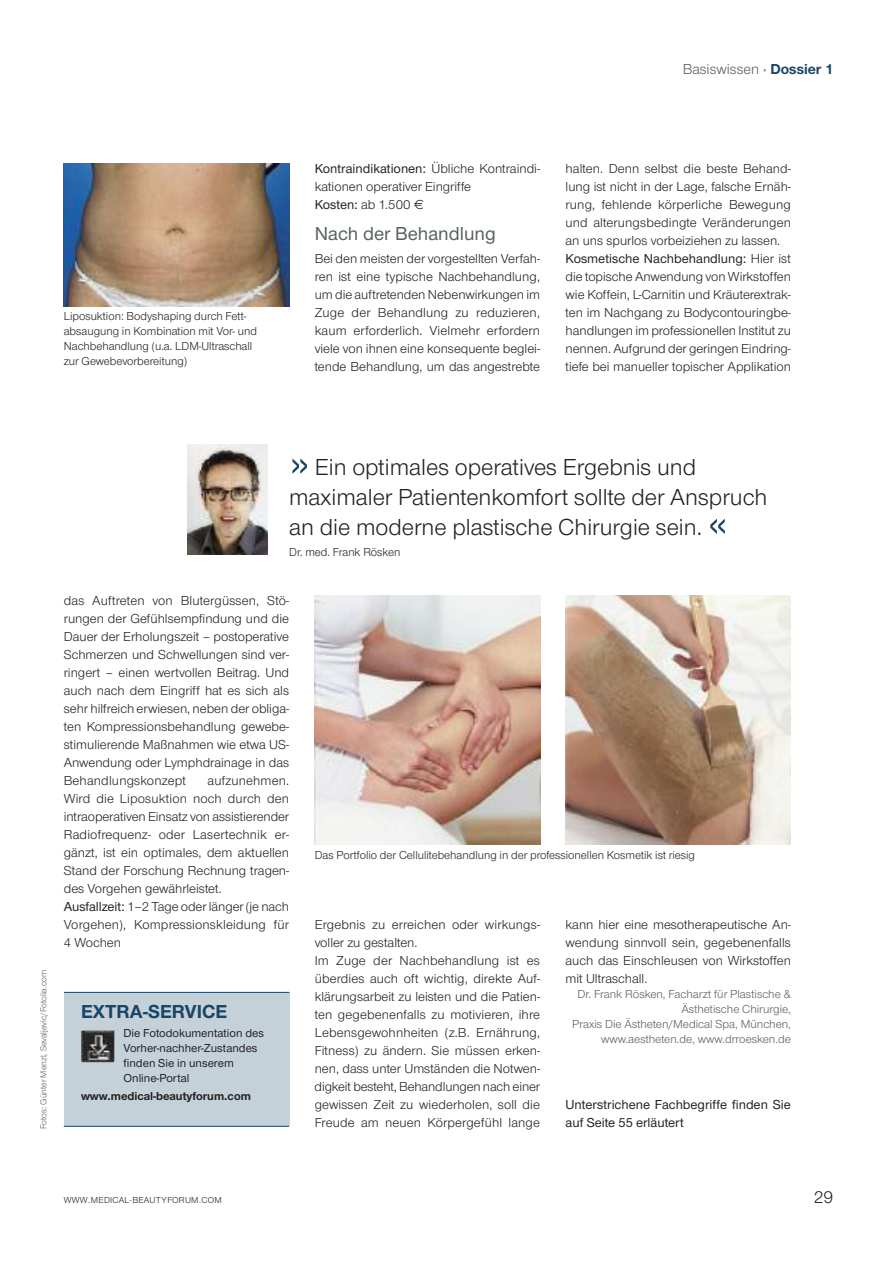
<style>
.page{position:relative;width:893px;height:1263px;background:#fff}
.page>*{position:absolute;margin:0;border:0;box-sizing:border-box;transform-origin:0 0}
.t1{font:24px/30px "Nimbus Sans Novus T";color:#222221}
.t2{font:500 19.5px "Nimbus Sans Novus T";color:#58615f}
.t3{font:700 19.5px "Nimbus Sans Novus T";color:#194667}
.t4{font:18px "Nimbus Sans Novus T";color:#222221}
.t5{font:15px "Nimbus Sans Novus T";color:#58615f}
.t6{font:13.5px/18px "Nimbus Sans Novus T";color:#222221}
.t7{font:500 13.5px/18px "Nimbus Sans Novus T";color:#222221}
.t8{font:12px/15px "Nimbus Sans Novus T";color:#222221}
.t9{font:12px/15px "Nimbus Sans Novus T";color:#58615f;text-align:right}
.t10{font:500 12px/15px "Nimbus Sans Novus T";color:#222221}
.t11{font:700 12px "Nimbus Sans Novus T";color:#222221}
.t12{font:9px "Nimbus Sans Novus T";color:#58615f}
.t13{font:9px "Nimbus Sans Novus T";letter-spacing:.025em;color:#222221}
.t14{font:300 7.35px "Fedra Sans Pro";color:#2f2e2d}
.s1{font-weight:700;color:#999c7c}
.s2{font-weight:700;color:#194667}
.s3{font-weight:500}
.s4{font-size:52.5px;color:#194667}
</style>
<div class="page">
<div style="left:64px;top:992px;width:225px;height:134px;background:#c5d1d9"></div>
<hr style="left:64px;top:992px;width:225px;height:1px;background:#194667">
<hr style="left:64px;top:1126px;width:225px;height:1px;background:#194667">
<img style="left:81px;top:1029px;width:33px;height:33px">
<img style="left:64px;top:164px;width:225px;height:142px">
<img style="left:315px;top:595px;width:225px;height:249px">
<img style="left:566px;top:595px;width:225px;height:249px">
<img style="left:187px;top:444px;width:81px;height:111px">
<p class="t5" style="left:683px;top:60px;width:152px">Basiswissen <span class="s1">·</span> <span class="s2">Dossier 1</span></p>
<p class="t8" style="left:64px;top:309px;width:195px">Liposuktion: Bodyshaping durch Fett&shy;absaugung in Kombination mit Vor- und Nachbehandlung (u.a. LDM-Ultraschall zur Gewebevorbereitung)</p>
<p class="t6" style="left:315px;top:159px;width:227px"><span class="s3">Kontraindikationen:</span> Übliche Kontraindi&shy;kationen operativer Eingriffe<br><span class="s3">Kosten:</span> ab 1.500</p>
<h2 class="t2" style="left:315px;top:222px;width:183px">Nach der Behandlung</h2>
<p class="t6" style="left:315px;top:249px;width:227px;text-align:justify">Bei den meisten der vorgestellten Verfah&shy;ren ist eine typische Nachbehandlung, um die auftretenden Nebenwirkungen im Zuge der Behandlung zu reduzieren, kaum erforderlich. Vielmehr erfordern viele von ihnen eine konsequente beglei&shy;tende Behandlung, um das angestrebte</p>
<p class="t6" style="left:566px;top:159px;width:227px">halten. Denn selbst die beste Behand&shy;lung ist nicht in der Lage, falsche Ernäh&shy;rung, fehlende körperliche Bewegung und alterungsbedingte Veränderungen an uns spurlos vorbeiziehen zu lassen.<br><span class="s3">Kosmetische Nachbehandlung:</span> Hier ist die topische Anwendung von Wirkstoffen wie Koffein, L-Carnitin und Kräuterextrak&shy;ten im Nachgang zu Bodycontouringbe&shy;handlungen im professionellen Institut zu nennen. Aufgrund der geringen Eindring&shy;tiefe bei manueller topischer Applikation</p>
<h1 class="t1" style="left:289px;top:451px;width:480px"><span class="s4">»</span> Ein optimales operatives Ergebnis und maximaler Patientenkomfort sollte der Anspruch an die moderne plastische Chirurgie sein. <span class="s4">«</span></h1>
<p class="t8" style="left:289px;top:544px;width:113px">Dr. med. Frank Rösken</p>
<p class="t12" style="left:38px;top:1129px;width:161px;rotate:-90deg">Fotos: Günter Menzl, Sevaljevic/Fotolia.com</p>
<p class="t6" style="left:64px;top:591px;width:227px;text-align:justify">das Auftreten von Blutergüssen, Stö&shy;rungen der Gefühlsempfindung und die Dauer der Erholungszeit – postoperative Schmerzen und Schwellungen sind ver&shy;ringert – einen wertvollen Beitrag. Und auch nach dem Eingriff hat es sich als sehr hilfreich erwiesen, neben der obliga&shy;ten Kompressionsbehandlung gewebe&shy;stimulierende Maßnahmen wie etwa US-Anwendung oder Lymphdrainage in das Behandlungskonzept</p>
<p class="t6" style="left:64px;top:771px;width:227px;text-indent:144px">aufzunehmen.<br>Wird die Liposuktion noch durch den intraoperativen Einsatz von assistierender Radiofrequenz- oder Lasertechnik er&shy;gänzt, ist ein optimales, dem aktuellen Stand der Forschung Rechnung tragen&shy;des Vorgehen gewährleistet.<br><span class="s3">Ausfallzeit:</span> 1–2 Tage oder länger (je nach Vorgehen), Kompressionskleidung für 4 Wochen</p>
<p class="t14" style="left:255px;top:906px;width:5px">z</p>
<h2 class="t3" style="left:81px;top:999px;width:148px">EXTRA-SERVICE</h2>
<p class="t10" style="left:124px;top:1025px;width:142px">Die Fotodokumentation des<br>Vorher-nachher-Zustandes finden Sie in unserem<br>Online-Portal</p>
<p class="t11" style="left:81px;top:1089px;width:171px">www.medical-beautyforum.com</p>
<p class="t8" style="left:315px;top:847px;width:382px">Das Portfolio der Cellulitebehandlung in der professionellen Kosmetik ist riesig</p>
<p class="t6" style="left:315px;top:915px;width:227px">Ergebnis zu erreichen oder wirkungs&shy;voller zu gestalten.<br>Im Zuge der Nachbehandlung ist es überdies auch oft wichtig, direkte Auf&shy;klärungsarbeit zu leisten und die Patien&shy;ten gegebenenfalls zu motivieren, ihre Lebensgewohnheiten (z.B. Ernährung, Fitness) zu ändern. Sie müssen erken&shy;nen, dass unter Umständen die Notwen&shy;digkeit besteht, Behandlungen nach einer gewissen Zeit zu wiederholen, soll die Freude am neuen Körpergefühl lange</p>
<p class="t6" style="left:566px;top:915px;width:227px;text-align:justify">kann hier eine mesotherapeutische An&shy;wendung sinnvoll sein, gegebenenfalls auch das Einschleusen von Wirkstoffen mit Ultraschall.</p>
<p class="t9" style="left:572px;top:986px;width:220px">Dr. Frank Rösken, Facharzt für Plastische &amp; Ästhetische Chirurgie,<br>Praxis Die Ästheten/Medical Spa, München, www.aestheten.de, www.drroesken.de</p>
<p class="t7" style="left:566px;top:1095px;width:227px">Unterstrichene Fachbegriffe finden Sie auf Seite 55 erläutert</p>
<p class="t13" style="left:64px;top:1194px;width:159px">WWW.MEDICAL-BEAUTYFORUM.COM</p>
<h3 class="t4" style="left:814px;top:1186px;width:21px">29</h3>
</div>
